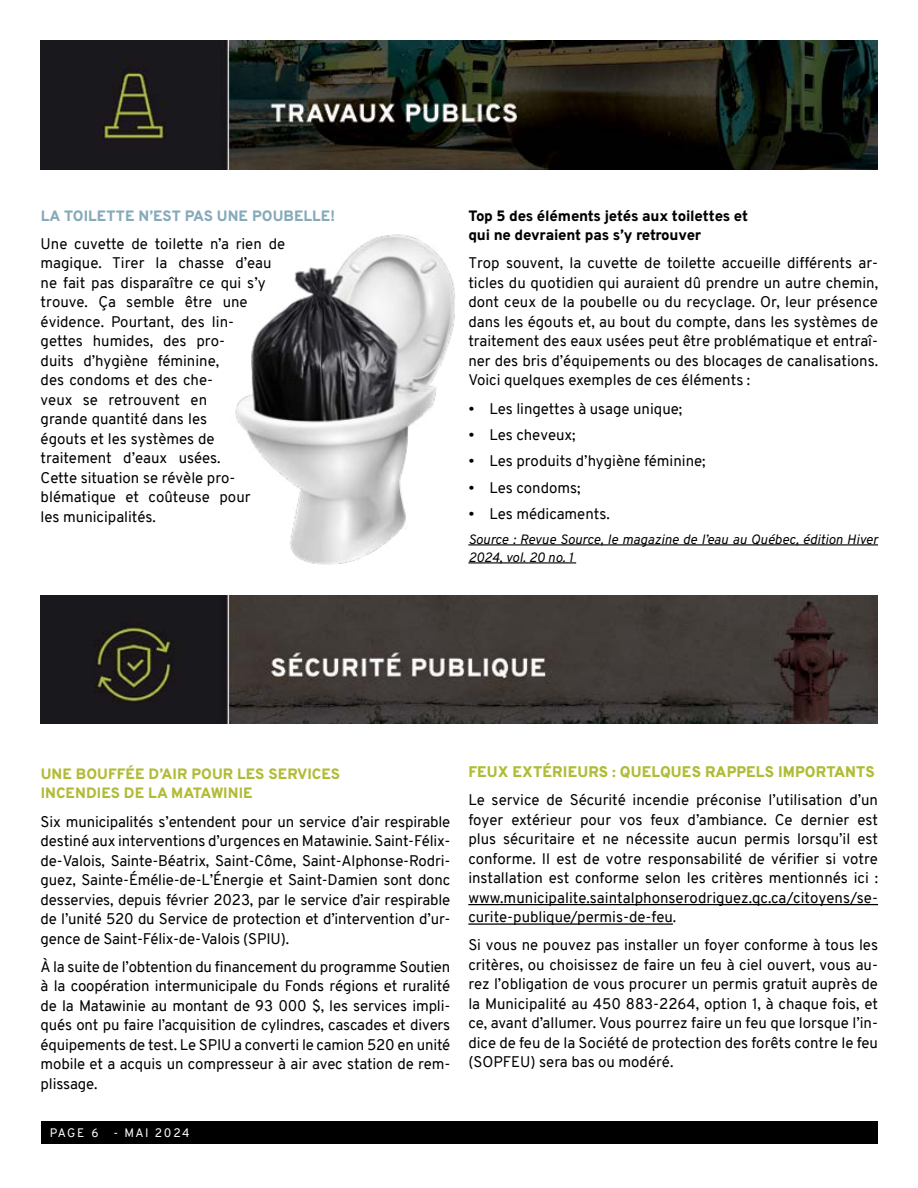
<style>
.page{position:relative;width:918px;height:1188px;background:#fff}
.page>*{position:absolute;margin:0;border:0;box-sizing:border-box;transform-origin:0 0}
.t1{font:15px/19.5px "Overpass";color:#000;text-align:justify}
.t2{font:800 15px/19.5px "Overpass";letter-spacing:-.01em;color:#000}
.t3{font:800 15px/19.5px "Overpass";letter-spacing:.005em;color:#b0bc36}
.t4{font:900 15px "Overpass";letter-spacing:.01em;color:#b0bc36}
.t5{font:800 15px "Overpass";letter-spacing:.005em;color:#86aab9}
.t6{font:italic 13.5px/18px "Overpass";color:#000}
.t7{font:12px "Overpass";letter-spacing:.13em;color:#fff}
</style>
<div class="page">
<div style="left:41px;top:1121px;width:837px;height:23px;background:#000"></div>
<img style="left:40px;top:40px;width:838px;height:129px">
<img style="left:40px;top:595px;width:838px;height:129px">
<hr style="left:468px;top:544px;width:410px;height:1px;background:#000">
<hr style="left:468px;top:562px;width:108px;height:1px;background:#000">
<hr style="left:468px;top:904px;width:410px;height:1px;background:#000">
<hr style="left:468px;top:923px;width:205px;height:2px;background:#000">
<img style="left:235px;top:234px;width:220px;height:331px">
<p class="t5" style="left:41px;top:203px;width:296px">LA TOILETTE N’EST PAS UNE POUBELLE!</p>
<p class="t1" style="left:41px;top:234px;width:246px;text-align:left">Une cuvette de toilette n’a rien de magique. Tirer la chasse d’eau ne fait pas disparaître ce qui s’y trouve. Ça semble être une évidence. Pourtant, des lin-<br>gettes humides, des pro-<br>duits d’hygiène féminine,<br>des condoms et des che-<br>veux se retrouvent en<br>grande quantité dans les<br>égouts et les systèmes de traitement d’eaux usées.<br>Cette situation se révèle pro&shy;blématique et coûteuse pour<br>les municipalités.</p>
<p class="t2" style="left:468px;top:205px;width:281px">Top 5 des éléments jetés aux toilettes et qui ne devraient pas s’y retrouver</p>
<p class="t1" style="left:468px;top:254px;width:411px">Trop souvent, la cuvette de toilette accueille différents ar&shy;ticles du quotidien qui auraient dû prendre un autre chemin, dont ceux de la poubelle ou du recyclage. Or, leur présence dans les égouts et, au bout du compte, dans les systèmes de traitement des eaux usées peut être problématique et entraî&shy;ner des bris d’équipements ou des blocages de canalisations.<br>Voici quelques exemples de ces éléments :</p>
<p class="t1" style="left:468px;top:399px;width:215px">• Les lingettes à usage unique;</p>
<p class="t1" style="left:468px;top:425px;width:109px">• Les cheveux;</p>
<p class="t1" style="left:468px;top:452px;width:239px">• Les produits d’hygiène féminine;</p>
<p class="t1" style="left:468px;top:478px;width:114px">• Les condoms;</p>
<p class="t1" style="left:468px;top:504px;width:143px">• Les médicaments.</p>
<p class="t6" style="left:468px;top:529px;width:411px">Source : Revue Source, le magazine de l’eau au Québec, édition Hiver<br>2024, vol. 20 no. 1</p>
<p class="t3" style="left:41px;top:763px;width:301px">UNE BOUFFÉE D’AIR POUR LES SERVICES<br>INCENDIES DE LA MATAWINIE</p>
<p class="t1" style="left:41px;top:812px;width:411px">Six municipalités s’entendent pour un service d’air respirable destiné aux interventions d’urgences en Matawinie. Saint-Félix&shy;de-Valois, Sainte-Béatrix, Saint-Côme, Saint-Alphonse-Rodri&shy;guez, Sainte-Émélie-de-L’Énergie et Saint-Damien sont donc desservies, depuis février 2023, par le service d’air respirable de l’unité 520 du Service de protection et d’intervention d’ur&shy;gence de Saint-Félix-de-Valois (SPIU).</p>
<p class="t1" style="left:41px;top:957px;width:411px">À la suite de l’obtention du financement du programme Soutien à la coopération intermunicipale du Fonds régions et ruralité de la Matawinie au montant de 93 000 $, les services impli&shy;qués ont pu faire l’acquisition de cylindres, cascades et divers équipements de test. Le SPIU a converti le camion 520 en unité mobile et a acquis un compresseur à air avec station de rem&shy;plissage.</p>
<p class="t7" style="left:50px;top:1124px;width:141px">PAGE 6 - MAI 2024</p>
<p class="t4" style="left:468px;top:761px;width:408px">FEUX EXTÉRIEURS : QUELQUES RAPPELS IMPORTANTS</p>
<p class="t1" style="left:468px;top:790px;width:411px">Le service de Sécurité incendie préconise l’utilisation d’un foyer extérieur pour vos feux d’ambiance. Ce dernier est plus sécuritaire et ne nécessite aucun permis lorsqu’il est conforme. Il est de votre responsabilité de vérifier si votre installation est conforme selon les critères mentionnés ici : www.municipalite.saintalphonserodriguez.qc.ca/citoyens/se&shy;curite-publique/permis-de-feu.</p>
<p class="t1" style="left:468px;top:936px;width:411px">Si vous ne pouvez pas installer un foyer conforme à tous les critères, ou choisissez de faire un feu à ciel ouvert, vous au&shy;rez l’obligation de vous procurer un permis gratuit auprès de la Municipalité au 450 883-2264, option 1, à chaque fois, et ce, avant d’allumer. Vous pourrez faire un feu que lorsque l’in&shy;dice de feu de la Société de protection des forêts contre le feu (SOPFEU) sera bas ou modéré.</p>
</div>
